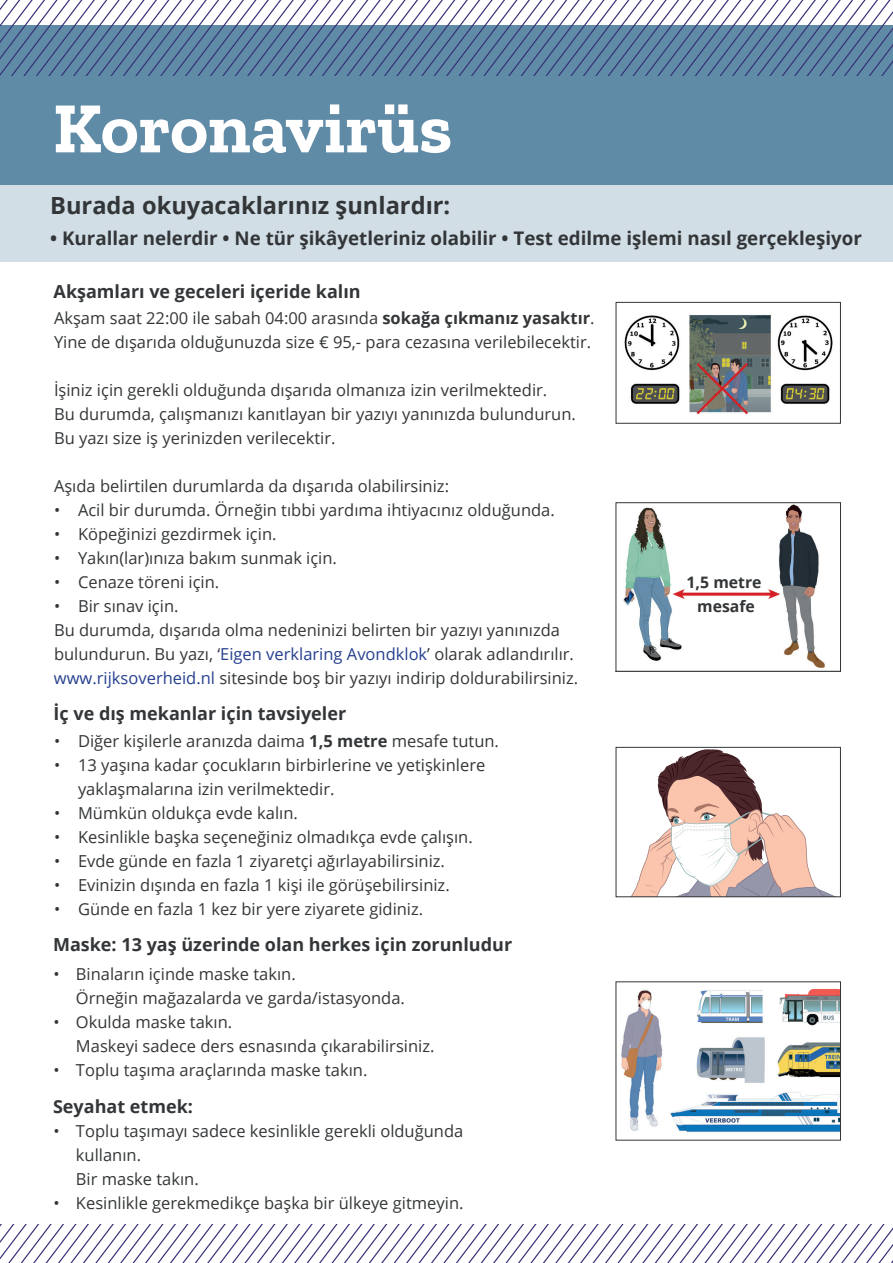
<style>
.page{position:relative;width:893px;height:1263px;background:#fff}
.page>*{position:absolute;margin:0;border:0;box-sizing:border-box;transform-origin:0 0}
.t1{font:700 72px "Zilla Slab";color:#fff}
.t2{font:700 23.7px "Open Sans";color:#333638}
.t3{font:700 18.75px "Open Sans";color:#333638}
.t4{font:700 18px "Open Sans";color:#333638}
.t5{font:16.5px/24px "Open Sans";color:#333638}
.t6{font:700 15.75px/23.7px "Open Sans";color:#333638;text-align:center}
.t7{font:700 13.5px "Open Sans";color:#333638}
.s1{font-weight:700}
.s2{color:#253f8e}
</style>
<div class="page">
<div style="left:0;top:100px;width:893px;height:161px;background:#d2dee6"></div>
<div style="left:0;top:26px;width:893px;height:159px;background:#608ba7"></div>
<img style="left:623px;top:504px;width:202px;height:164px">
<div style="left:616px;top:502px;width:225px;height:170px;border:1px solid #333638"></div>
<div style="left:695px;top:576px;width:60px;height:14px;background:#fff"></div>
<div style="left:695px;top:599px;width:60px;height:13px;background:#fff"></div>
<img style="left:621px;top:988px;width:218px;height:144px">
<svg style="left:632px;top:749px;width:200px;height:146px"></svg>
<div style="left:616px;top:747px;width:225px;height:150px;border:1px solid #333638"></div>
<img style="left:624px;top:314px;width:209px;height:101px">
<div style="left:616px;top:302px;width:225px;height:122px;border:1px solid #333638"></div>
<svg style="left:0;top:0;width:893px;height:75px"></svg>
<svg style="left:0;top:1225px;width:893px;height:38px"></svg>
<div style="left:690px;top:577px;width:59px;height:14px;background:#fff"></div>
<div style="left:694px;top:598px;width:60px;height:13px;background:#fff"></div>
<h1 class="t1" style="left:53px;top:87px;width:401px">Koronavirüs</h1>
<h2 class="t2" style="left:50px;top:189px;width:402px">Burada okuyacaklarınız şunlardır:</h2>
<p class="t3" style="left:50px;top:225px;width:813px">• Kurallar nelerdir • Ne tür şikâyetleriniz olabilir • Test edilme işlemi nasıl gerçekleşiyor</p>
<p class="t4" style="left:54px;top:278px;width:309px">Akşamları ve geceleri içeride kalın</p>
<p class="t5" style="left:54px;top:306px;width:542px">Akşam saat 22:00 ile sabah 04:00 arasında <span class="s1">sokağa çıkmanız yasaktır</span>.<br>Yine de dışarıda olduğunuzda size € 95,- para cezasına verilebilecektir.</p>
<p class="t5" style="left:54px;top:378px;width:523px">İşiniz için gerekli olduğunda dışarıda olmanıza izin verilmektedir.<br>Bu durumda, çalışmanızı kanıtlayan bir yazıyı yanınızda bulundurun.<br>Bu yazı size iş yerinizden verilecektir.</p>
<p class="t5" style="left:54px;top:474px;width:397px">Aşıda belirtilen durumlarda da dışarıda olabilirsiniz:</p>
<p class="t5" style="left:54px;top:498px;width:502px">• Acil bir durumda. Örneğin tıbbi yardıma ihtiyacınız olduğunda.</p>
<p class="t5" style="left:54px;top:522px;width:224px">• Köpeğinizi gezdirmek için.</p>
<p class="t5" style="left:54px;top:546px;width:284px">• Yakın(lar)ınıza bakım sunmak için.</p>
<p class="t5" style="left:54px;top:570px;width:167px">• Cenaze töreni için.</p>
<p class="t5" style="left:54px;top:594px;width:526px">• Bir sınav için.<br>Bu durumda, dışarıda olma nedeninizi belirten bir yazıyı yanınızda bulundurun. Bu yazı, ‘<span class="s2">Eigen verklaring Avondklok</span>’ olarak adlandırılır. <span class="s2">www.rijksoverheid.nl</span> sitesinde boş bir yazıyı indirip doldurabilirsiniz.</p>
<p class="t4" style="left:54px;top:701px;width:294px">İç ve dış mekanlar için tavsiyeler</p>
<p class="t5" style="left:54px;top:728px;width:447px">• Diğer kişilerle aranızda daima <span class="s1">1,5 metre</span> mesafe tutun.</p>
<p class="t5" style="left:78px;top:752px;width:409px;text-indent:-24px">• 13 yaşına kadar çocukların birbirlerine ve yetişkinlere yaklaşmalarına izin verilmektedir.</p>
<p class="t5" style="left:54px;top:800px;width:245px">• Mümkün oldukça evde kalın.</p>
<p class="t5" style="left:54px;top:824px;width:420px">• Kesinlikle başka seçeneğiniz olmadıkça evde çalışın.</p>
<p class="t5" style="left:54px;top:848px;width:392px">• Evde günde en fazla 1 ziyaretçi ağırlayabilirsiniz.</p>
<p class="t5" style="left:54px;top:872px;width:397px">• Evinizin dışında en fazla 1 kişi ile görüşebilirsiniz.</p>
<p class="t5" style="left:54px;top:896px;width:371px">• Günde en fazla 1 kez bir yere ziyarete gidiniz.</p>
<p class="t4" style="left:53px;top:932px;width:461px">Maske: 13 yaş üzerinde olan herkes için zorunludur</p>
<p class="t5" style="left:76px;top:961px;width:331px;text-indent:-22px">• Binaların içinde maske takın.<br>Örneğin mağazalarda ve garda/istasyonda.</p>
<p class="t5" style="left:76px;top:1009px;width:360px;text-indent:-22px">• Okulda maske takın.<br>Maskeyi sadece ders esnasında çıkarabilirsiniz.</p>
<p class="t5" style="left:53px;top:1057px;width:316px">• Toplu taşıma araçlarında maske takın.</p>
<p class="t4" style="left:53px;top:1093px;width:141px">Seyahat etmek:</p>
<p class="t5" style="left:76px;top:1118px;width:389px;text-indent:-22px">• Toplu taşımayı sadece kesinlikle gerekli olduğunda kullanın.<br>Bir maske takın.</p>
<p class="t5" style="left:53px;top:1190px;width:412px">• Kesinlikle gerekmedikçe başka bir ülkeye gitmeyin.</p>
<p class="t6" style="left:687px;top:570px;width:76px">1,5 metre mesafe</p>
<p class="t7" style="left:700px;top:594px;width:53px">afstand</p>
</div>
